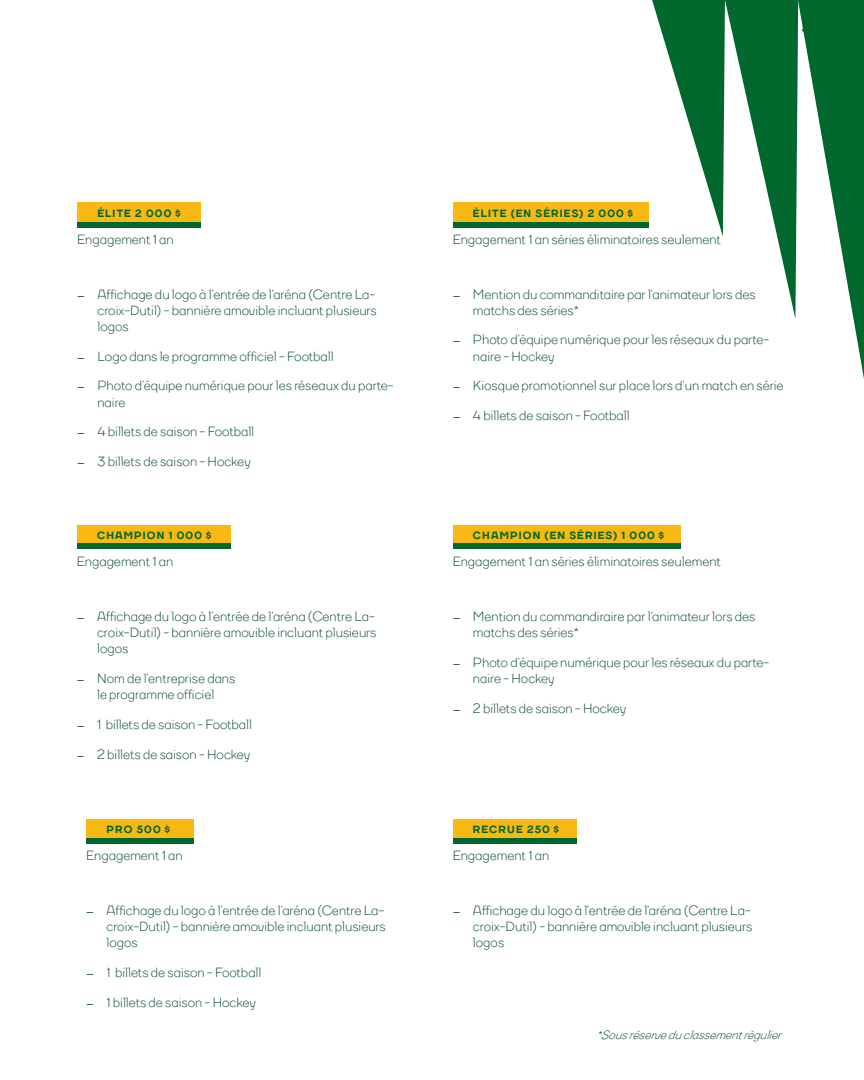
<style>
.page{position:relative;width:864px;height:1080px;background:#fff}
.page>*{position:absolute;margin:0;border:0;box-sizing:border-box;transform-origin:0 0}
.Textes_courant{font:13.5px/16.2px "TT Firs";color:#004529}
.t1{font:800 13.5px "TT Firs";color:#00682c}
.Textes_courant-2{font:italic 12px "TT Firs";color:#004529}
.Titre_section{font:800 10.5px "TT Firs";letter-spacing:.11em;color:#00682c}
.s1{font-size:18px}
</style>
<div class="page">
<div style="left:77px;top:202px;width:124px;height:20px;background:#fab813"></div>
<div style="left:77px;top:222px;width:124px;height:6px;background:#00682c"></div>
<div style="left:453px;top:525px;width:228px;height:19px;background:#fab813"></div>
<div style="left:453px;top:544px;width:228px;height:5px;background:#00682c"></div>
<div style="left:453px;top:819px;width:124px;height:19px;background:#fab813"></div>
<div style="left:453px;top:838px;width:124px;height:6px;background:#00682c"></div>
<div style="left:86px;top:819px;width:108px;height:19px;background:#fab813"></div>
<div style="left:86px;top:838px;width:108px;height:6px;background:#00682c"></div>
<div style="left:454px;top:202px;width:195px;height:20px;background:#fab813"></div>
<div style="left:454px;top:222px;width:195px;height:6px;background:#00682c"></div>
<div style="left:77px;top:525px;width:154px;height:19px;background:#fab813"></div>
<div style="left:77px;top:544px;width:154px;height:5px;background:#00682c"></div>
<svg style="left:652px;top:0;width:212px;height:379px"></svg>
<p class="t1" style="left:802px;top:19px;width:10px">5</p>
<p class="Titre_section" style="left:97px;top:206px;width:85px">ÉLITE 2 000 $</p>
<p class="Textes_courant" style="left:77px;top:231px;width:98px">Engagement 1 an</p>
<p class="Textes_courant" style="left:97px;top:286px;width:281px;text-align:justify;text-indent:-20px"><span class="s1">-</span> Affichage du logo à l’entrée de l’aréna (Centre La&shy;croix-Dutil) - bannière amovible incluant plusieurs logos</p>
<p class="Textes_courant" style="left:77px;top:348px;width:258px"><span class="s1">-</span> Logo dans le programme officiel - Football</p>
<p class="Textes_courant" style="left:97px;top:378px;width:298px;text-indent:-20px"><span class="s1">-</span> Photo d’équipe numérique pour les réseaux du parte&shy;naire</p>
<p class="Textes_courant" style="left:77px;top:423px;width:178px"><span class="s1">-</span> 4 billets de saison - Football</p>
<p class="Textes_courant" style="left:77px;top:453px;width:175px"><span class="s1">-</span> 3 billets de saison - Hockey</p>
<p class="Titre_section" style="left:97px;top:529px;width:116px">CHAMPION 1 000 $</p>
<p class="Textes_courant" style="left:77px;top:553px;width:98px">Engagement 1 an</p>
<p class="Textes_courant" style="left:97px;top:608px;width:281px;text-align:justify;text-indent:-20px"><span class="s1">-</span> Affichage du logo à l’entrée de l’aréna (Centre La&shy;croix-Dutil) - bannière amovible incluant plusieurs logos</p>
<p class="Textes_courant" style="left:77px;top:670px;width:160px;text-align:center"><span class="s1">-</span> Nom de l’entreprise dans le programme officiel</p>
<p class="Textes_courant" style="left:77px;top:716px;width:177px"><span class="s1">-</span> 1 billets de saison - Football</p>
<p class="Textes_courant" style="left:77px;top:746px;width:175px"><span class="s1">-</span> 2 billets de saison - Hockey</p>
<p class="Titre_section" style="left:106px;top:823px;width:65px">PRO 500 $</p>
<p class="Textes_courant" style="left:86px;top:847px;width:98px">Engagement 1 an</p>
<p class="Textes_courant" style="left:106px;top:902px;width:281px;text-align:justify;text-indent:-20px"><span class="s1">-</span> Affichage du logo à l’entrée de l’aréna (Centre La&shy;croix-Dutil) - bannière amovible incluant plusieurs logos</p>
<p class="Textes_courant" style="left:86px;top:964px;width:177px"><span class="s1">-</span> 1 billets de saison - Football</p>
<p class="Textes_courant" style="left:86px;top:994px;width:171px"><span class="s1">-</span> 1 billets de saison - Hockey</p>
<p class="Titre_section" style="left:473px;top:206px;width:162px">ÉLITE (EN SÉRIES) 2 000 $</p>
<p class="Textes_courant" style="left:453px;top:231px;width:270px">Engagement 1 an séries éliminatoires seulement</p>
<p class="Textes_courant" style="left:473px;top:286px;width:284px;text-indent:-20px"><span class="s1">-</span> Mention du commanditaire par l’animateur lors des matchs des séries*</p>
<p class="Textes_courant" style="left:473px;top:332px;width:298px;text-indent:-20px"><span class="s1">-</span> Photo d’équipe numérique pour les réseaux du parte&shy;naire - Hockey</p>
<p class="Textes_courant" style="left:453px;top:378px;width:332px"><span class="s1">-</span> Kiosque promotionnel sur place lors d’un match en série</p>
<p class="Textes_courant" style="left:453px;top:407px;width:178px"><span class="s1">-</span> 4 billets de saison - Football</p>
<p class="Titre_section" style="left:473px;top:529px;width:193px">CHAMPION (EN SÉRIES) 1 000 $</p>
<p class="Textes_courant" style="left:453px;top:553px;width:270px">Engagement 1 an séries éliminatoires seulement</p>
<p class="Textes_courant" style="left:473px;top:608px;width:284px;text-indent:-20px"><span class="s1">-</span> Mention du commandiraire par l’animateur lors des matchs des séries*</p>
<p class="Textes_courant" style="left:473px;top:654px;width:298px;text-indent:-20px"><span class="s1">-</span> Photo d’équipe numérique pour les réseaux du parte&shy;naire - Hockey</p>
<p class="Textes_courant" style="left:453px;top:700px;width:175px"><span class="s1">-</span> 2 billets de saison - Hockey</p>
<p class="Titre_section" style="left:473px;top:823px;width:88px">RECRUE 250 $</p>
<p class="Textes_courant" style="left:453px;top:847px;width:98px">Engagement 1 an</p>
<p class="Textes_courant" style="left:473px;top:902px;width:281px;text-align:justify;text-indent:-20px"><span class="s1">-</span> Affichage du logo à l’entrée de l’aréna (Centre La&shy;croix-Dutil) - bannière amovible incluant plusieurs logos</p>
<p class="Textes_courant-2" style="left:596px;top:1027px;width:192px">*Sousréserveduclassementrégulier</p>
</div>
